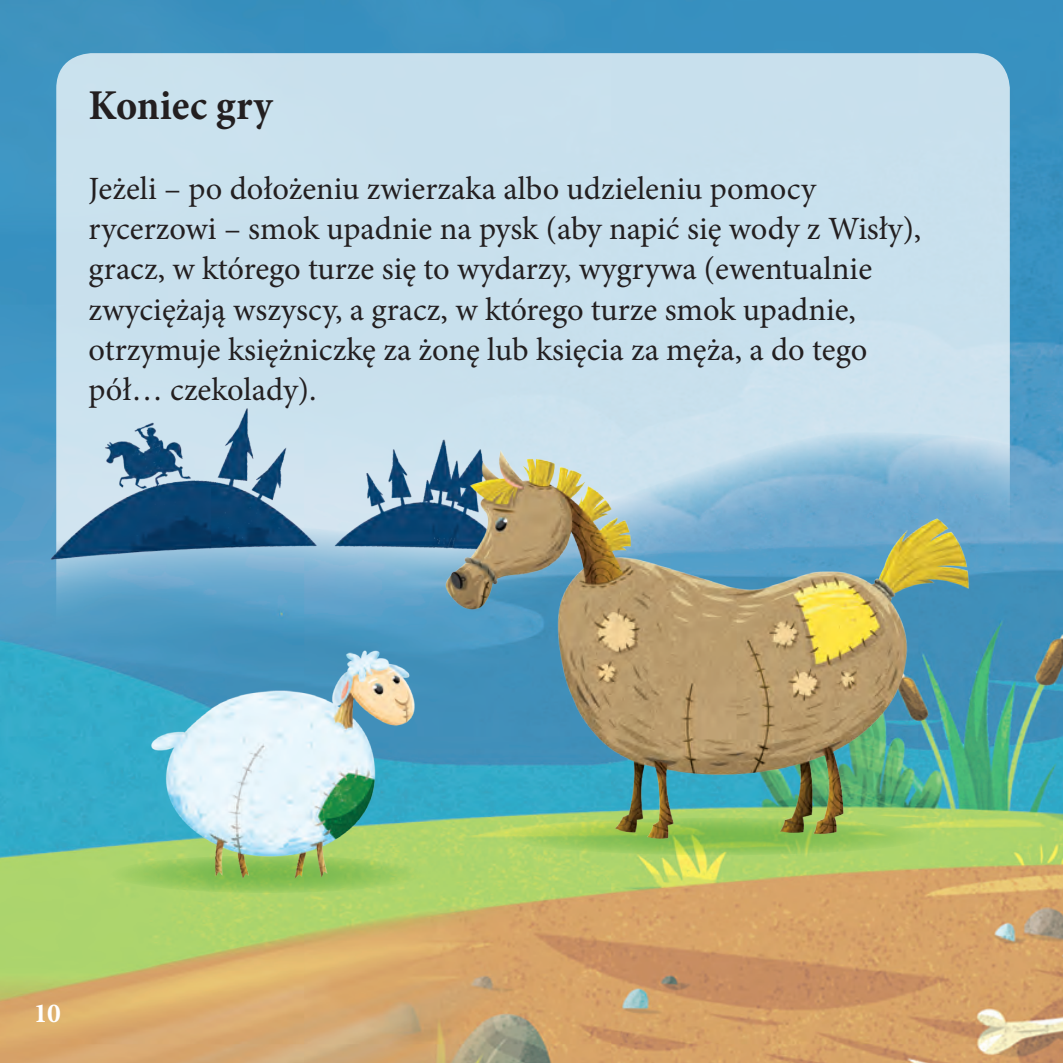
<style>
.page{position:relative;width:1063px;height:1063px;background:#fff}
.page>*{position:absolute;margin:0;border:0;box-sizing:border-box;transform-origin:0 0}
.t1{font:700 42.5px "Minion Pro";letter-spacing:.005em;color:#231f20;scale:.95 1}
.t2{font:32.5px/40px "Minion Pro";color:#231f20}
.t3{font:700 27.5px "Minion Pro";color:#fff}
</style>
<div class="page">
<img style="left:0;top:0;width:1063px;height:432px">
<img style="left:0;top:432px;width:1063px;height:631px">
<div style="left:111px;top:855px;width:311px;height:38px;background:#a6d168;border-radius:50%"></div>
<img style="left:135px;top:634px;width:295px;height:267px">
<img style="left:47px;top:397px;width:470px;height:178px">
<img style="left:430px;top:432px;width:559px;height:430px">
<p class="t1" style="left:89px;top:76px;width:195px">Koniec gry</p>
<p class="t2" style="left:89px;top:169px;width:834px">Jeżeli – po dołożeniu zwierzaka albo udzieleniu pomocy rycerzowi – smok upadnie na pysk (aby napić się wody z Wisły), gracz, w którego turze się to wydarzy, wygrywa (ewentualnie zwyciężają wszyscy, a gracz, w którego turze smok upadnie, otrzymuje księżniczkę za żonę lub księcia za męża, a do tego pół… czekolady).</p>
<p class="t3" style="left:34px;top:994px;width:29px">10</p>
</div>
